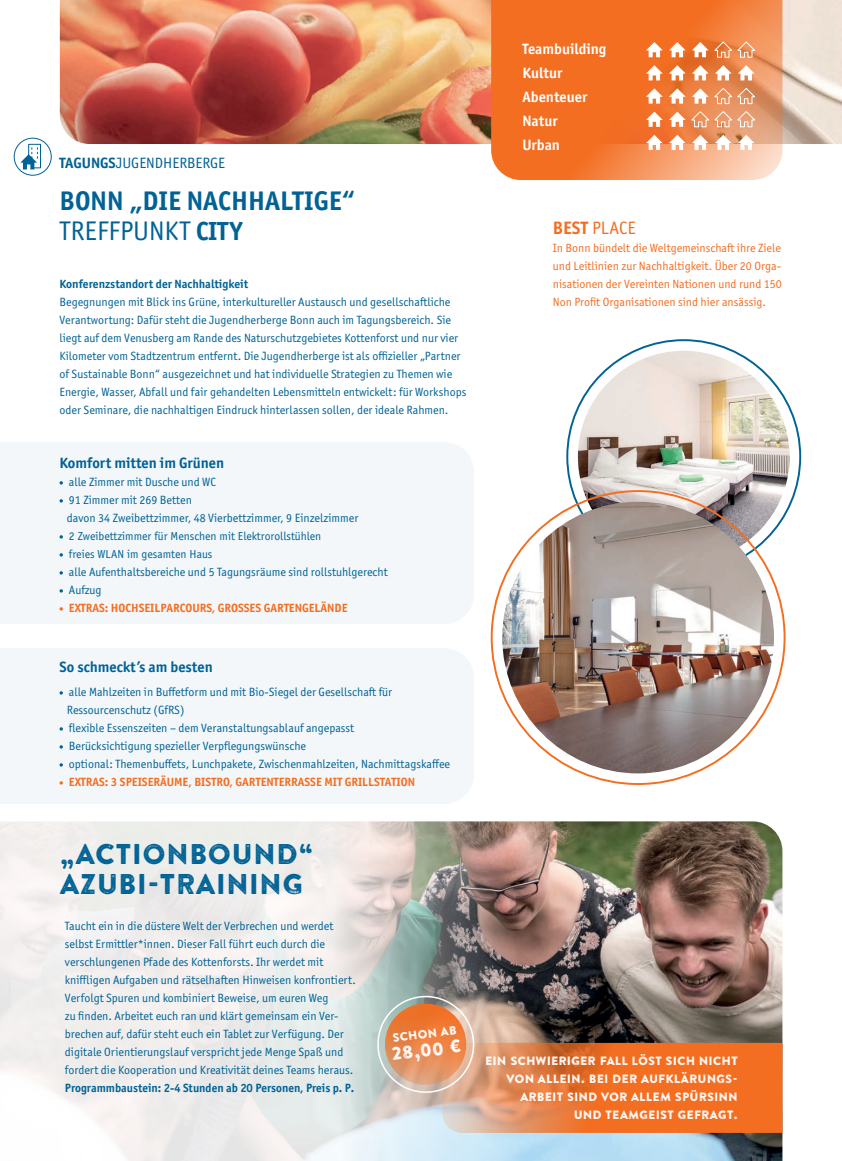
<style>
.page{position:relative;width:842px;height:1161px;background:#fff}
.page>*{position:absolute;margin:0;border:0;box-sizing:border-box;transform-origin:0 0}
.t1{font:28.5px/30px "Brandon Printed Two";color:#006295}
.t2{font:700 27px/30px "Officina Sans ITC Pro";color:#006295}
.t3{font:18px "Officina Sans ITC Pro";color:#f36e21}
.t4{font:18px "Brandon Printed Two";color:#fff}
.t5{font:700 15px "Officina Sans ITC Pro";color:#006295}
.t6{font:700 15px/24px "Officina Sans ITC Pro";color:#fff}
.t7{font:15px "Officina Sans ITC Pro";color:#006295}
.t8{font:12px/18px "Officina Sans ITC Pro";color:#006295}
.t9{font:12px/18px "Officina Sans ITC Pro";color:#f36e21;text-align:justify}
.t10{font:12px/18px "Brandon Printed Two";color:#fff;text-align:right}
.t11{font:700 12px "Officina Sans ITC Pro";color:#f36e21}
.t12{font:700 12px "Officina Sans ITC Pro";color:#006295}
.t13{font:12px/18px "Officina Sans EF";color:#006295}
.s1{font-weight:700}
.s2{font-weight:400}
.s3{font-family:"Officina Sans EF"}
</style>
<div class="page">
<img style="left:60px;top:0;width:782px;height:144px">
<svg style="left:491px;top:0;width:291px;height:180px;background:#f17d39"></svg>
<img style="left:0;top:821px;width:782px;height:340px">
<div style="left:0;top:649px;width:474px;height:155px;background:#f3f7fa"></div>
<div style="left:0;top:443px;width:474px;height:181px;background:#f3f7fa"></div>
<svg style="left:646px;top:135px;width:17px;height:15px"></svg>
<svg style="left:669px;top:135px;width:17px;height:15px"></svg>
<svg style="left:692px;top:135px;width:17px;height:15px"></svg>
<svg style="left:715px;top:135px;width:17px;height:15px"></svg>
<svg style="left:738px;top:135px;width:17px;height:15px"></svg>
<svg style="left:646px;top:112px;width:17px;height:15px"></svg>
<svg style="left:669px;top:110px;width:87px;height:18px;background:#eea77e"></svg>
<svg style="left:646px;top:88px;width:17px;height:16px"></svg>
<svg style="left:669px;top:88px;width:17px;height:16px"></svg>
<svg style="left:692px;top:87px;width:64px;height:17px"></svg>
<svg style="left:646px;top:65px;width:17px;height:15px"></svg>
<svg style="left:669px;top:65px;width:17px;height:15px"></svg>
<svg style="left:692px;top:65px;width:17px;height:15px"></svg>
<svg style="left:715px;top:65px;width:17px;height:15px"></svg>
<svg style="left:738px;top:65px;width:17px;height:15px"></svg>
<svg style="left:646px;top:42px;width:17px;height:15px"></svg>
<svg style="left:669px;top:42px;width:17px;height:15px"></svg>
<svg style="left:692px;top:41px;width:64px;height:17px"></svg>
<img style="left:371px;top:990px;width:411px;height:143px">
<img style="left:578px;top:351px;width:212px;height:198px">
<img style="left:502px;top:502px;width:272px;height:271px;border-radius:136px">
<div style="left:14px;top:138px;width:38px;height:38px;border:1px solid #006295;border-radius:50%"></div>
<svg style="left:20px;top:144px;width:21px;height:25px"></svg>
<p class="t7" style="left:60px;top:154px;width:167px"><span class="s1">TAGUNGS</span>JUGENDHERBERGE</p>
<h2 class="t2" style="left:60px;top:186px;width:297px">BONN „DIE NACHHALTIGE“<br><span class="s2">TREFFPUNKT</span> <span class="s3">CITY</span></h2>
<p class="t12" style="left:60px;top:276px;width:190px">Konferenzstandort der Nachhaltigkeit</p>
<p class="t8" style="left:60px;top:293px;width:408px">Begegnungen mit Blick ins Grüne, interkultureller Austausch und gesellschaftliche Verantwortung: Dafür steht die Jugendherberge Bonn auch im Tagungsbereich. Sie liegt auf dem Venusberg am Rande des Naturschutzgebietes Kottenforst und nur vier Kilometer vom Stadtzentrum entfernt. Die Jugendherberge ist als offizieller „Partner of Sustainable Bonn“ ausgezeichnet und hat individuelle Strategien zu Themen wie Energie, Wasser, Abfall und fair gehandelten Lebensmitteln entwickelt: für Workshops oder Seminare, die nachhaltigen Eindruck hinterlassen sollen, der ideale Rahmen.</p>
<p class="t5" style="left:60px;top:454px;width:166px">Komfort mitten im Grünen</p>
<p class="t8" style="left:67px;top:473px;width:293px">alle Zimmer mit Dusche und WC<br>91 Zimmer mit 269 Betten<br>davon 34 Zweibettzimmer, 48 Vierbettzimmer, 9 Einzelzimmer</p>
<p class="t13" style="left:69px;top:527px;width:254px">2 Zweibettzimmer für Menschen mit Elektrorollstühlen freies WLAN im gesamten Haus</p>
<p class="t8" style="left:69px;top:563px;width:320px">alle Aufenthaltsbereiche und 5 Tagungsräume sind rollstuhlgerecht<br>Aufzug</p>
<p class="t11" style="left:69px;top:600px;width:280px">EXTRAS: HOCHSEILPARCOURS, GROSSES GARTENGELÄNDE</p>
<p class="t5" style="left:60px;top:658px;width:155px">So schmeckt’s am besten</p>
<p class="t8" style="left:67px;top:683px;width:385px">alle Mahlzeiten in Buffetform und mit Bio-Siegel der Gesellschaft für Ressourcenschutz (GfRS)<br>flexible Essenszeiten – dem Veranstaltungsablauf angepasst<br>Berücksichtigung spezieller Verpflegungswünsche<br>optional: Themenbuffets, Lunchpakete, Zwischenmahlzeiten, Nachmittagskaffee</p>
<p class="t11" style="left:69px;top:774px;width:348px">EXTRAS: 3 SPEISERÄUME, BISTRO, GARTENTERRASSE MIT GRILLSTATION</p>
<p class="t6" style="left:523px;top:37px;width:85px">Teambuilding<br>Kultur<br>Abenteuer<br>Natur<br>Urban</p>
<h3 class="t3" style="left:553px;top:217px;width:84px"><span class="s1">BEST</span> PLACE</h3>
<p class="t9" style="left:553px;top:239px;width:231px">In Bonn bündelt die Weltgemeinschaft ihre Ziele und Leitlinien zur Nachhaltigkeit. Über 20 Orga&shy;nisationen der Vereinten Nationen und rund 150<br>Non Profit Organisationen sind hier ansässig.</p>
<h1 class="t1" style="left:60px;top:839px;width:256px">„ACTIONBOUND“<br>AZUBI-TRAINING</h1>
<p class="t8" style="left:65px;top:917px;width:293px">Taucht ein in die düstere Welt der Verbrechen und werdet selbst Ermittler*innen. Dieser Fall führt euch durch die verschlungenen Pfade des Kottenforsts. Ihr werdet mit kniffligen Aufgaben und rätselhaften Hinweisen konfrontiert.<br>Verfolgt Spuren und kombiniert Beweise, um euren Weg<br>zu finden. Arbeitet euch ran und klärt gemeinsam ein Ver&shy;brechen auf, dafür steht euch ein Tablet zur Verfügung. Der digitale Orientierungslauf verspricht jede Menge Spaß und fordert die Kooperation und Kreativität deines Teams heraus.</p>
<p class="t12" style="left:65px;top:1080px;width:291px">Programmbaustein: 2-4 Stunden ab 20 Personen, Preis p. P.</p>
<p class="t10" style="left:391px;top:1029px;width:66px;rotate:-7deg">SCHON AB</p>
<h3 class="t4" style="left:390px;top:1043px;width:71px;rotate:-7deg">28,00 €</h3>
<p class="t10" style="left:485px;top:1051px;width:254px">EIN SCHWIERIGER FALL LÖST SICH NICHT<br>VON ALLEIN. BEI DER AUFKLÄRUNGS-<br>ARBEIT SIND VOR ALLEM SPÜRSINN<br>UND TEAMGEIST GEFRAGT.</p>
</div>
